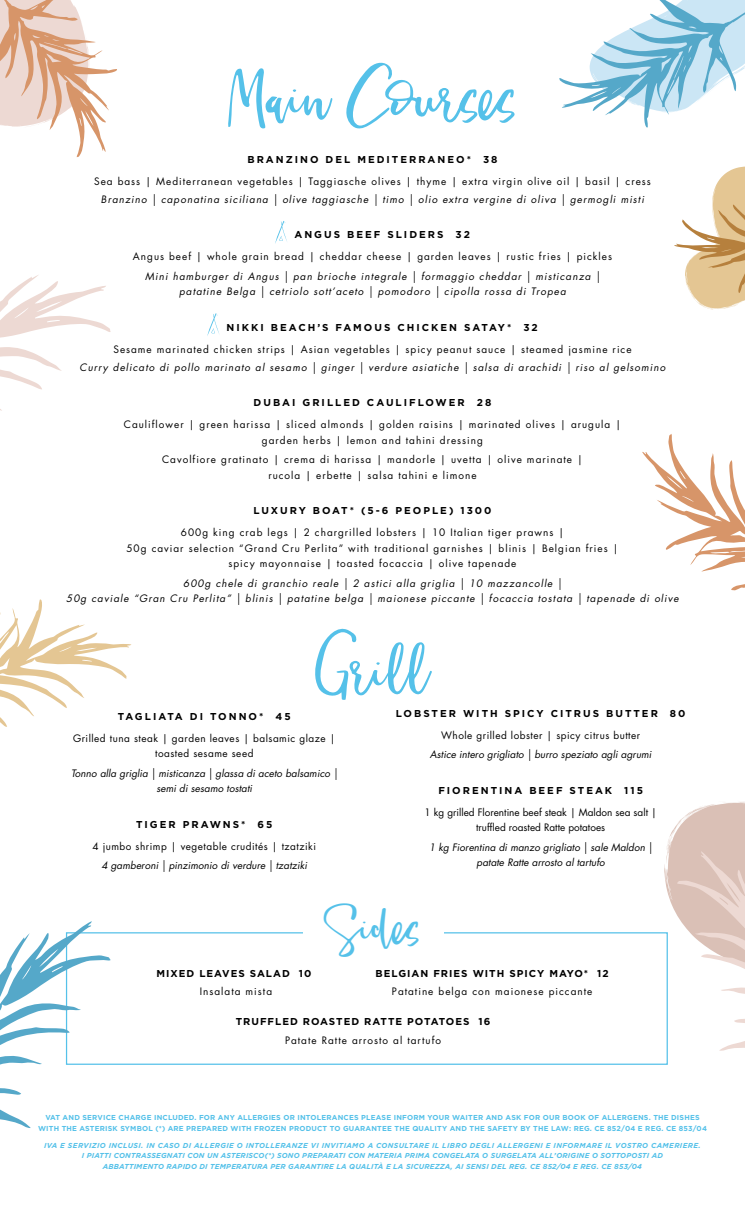
<style>
.page{position:relative;width:745px;height:1205px;background:#fff}
.page>*{position:absolute;margin:0;border:0;box-sizing:border-box;transform-origin:0 0}
.t1{font:62.5px "The Sofy";color:#55c1e9}
.t2{font:46.25px "The Sofy";color:#55c1e9}
.t3{font:10px/15.6px "Futura Std";letter-spacing:.1em;color:#000;text-align:center}
.t4{font:italic 10px/15.6px "Futura Std";letter-spacing:.1em;color:#000;text-align:center}
.t5{font:italic 10px/15.6px "Futura Std";letter-spacing:.005em;color:#000;text-align:center}
.t6{font:700 10px "Gotham";letter-spacing:.2em;color:#000}
.t7{font:10px/15.6px "Futura Std";letter-spacing:.05em;color:#000;text-align:center}
.t8{font:700 10px "Gotham";letter-spacing:.1em;color:#000}
.t9{font:10px/15.6px "Futura Std";color:#000;text-align:center}
.t10{font:italic 700 7.25px/10.6px "Gotham";letter-spacing:.025em;color:#55c1e9;text-align:center}
.t11{font:700 7.25px/10.6px "Gotham";letter-spacing:.025em;color:#55c1e9;text-align:center}
</style>
<div class="page">
<svg style="left:0;top:0;width:117px;height:157px"></svg>
<svg style="left:559px;top:0;width:185px;height:128px"></svg>
<svg style="left:674px;top:167px;width:70px;height:143px"></svg>
<svg style="left:642px;top:434px;width:102px;height:157px"></svg>
<svg style="left:664px;top:801px;width:80px;height:264px"></svg>
<svg style="left:0;top:599px;width:131px;height:128px"></svg>
<svg style="left:0;top:275px;width:111px;height:136px"></svg>
<svg style="left:275px;top:221px;width:12px;height:23px"></svg>
<svg style="left:207px;top:313px;width:12px;height:23px"></svg>
<div style="left:66px;top:932px;width:601px;height:133px;border:1px solid #55c1e9"></div>
<div style="left:303px;top:920px;width:141px;height:22px;background:#fff"></div>
<svg style="left:0;top:921px;width:111px;height:207px"></svg>
<h1 class="t1" style="left:228px;top:60px;width:291px">Main Courses</h1>
<p class="t6" style="left:247px;top:153px;width:251px">BRANZINO DEL MEDITERRANEO* 38</p>
<p class="t3" style="left:94px;top:173px;width:558px">Sea bass | Mediterranean vegetables | Taggiasche olives | thyme | extra virgin olive oil | basil | cress</p>
<p class="t4" style="left:101px;top:191px;width:544px">Branzino | caponatina siciliana | olive taggiasche | timo | olio extra vergine di oliva | germogli misti</p>
<p class="t6" style="left:294px;top:228px;width:177px">ANGUS BEEF SLIDERS 32</p>
<p class="t3" style="left:133px;top:249px;width:480px">Angus beef | whole grain bread | cheddar cheese | garden leaves | rustic fries | pickles</p>
<p class="t4" style="left:145px;top:268px;width:456px">Mini hamburger di Angus | pan brioche integrale | formaggio cheddar | misticanza | patatine Belga | cetriolo sott’aceto | pomodoro | cipolla rossa di Tropea</p>
<p class="t6" style="left:226px;top:320px;width:312px">NIKKI BEACH’S FAMOUS CHICKEN SATAY* 32</p>
<p class="t3" style="left:113px;top:341px;width:519px">Sesame marinated chicken strips | Asian vegetables | spicy peanut sauce | steamed jasmine rice</p>
<p class="t4" style="left:79px;top:359px;width:587px">Curry delicato di pollo marinato al sesamo | ginger | verdure asiatiche | salsa di arachidi | riso al gelsomino</p>
<p class="t6" style="left:253px;top:396px;width:239px">DUBAI GRILLED CAULIFLOWER 28</p>
<p class="t3" style="left:124px;top:417px;width:498px">Cauliflower | green harissa | sliced almonds | golden raisins | marinated olives | arugula | garden herbs | lemon and tahini dressing</p>
<p class="t3" style="left:162px;top:452px;width:422px">Cavolfiore gratinato | crema di harissa | mandorle | uvetta | olive marinate | rucola | erbette | salsa tahini e limone</p>
<p class="t6" style="left:253px;top:504px;width:239px">LUXURY BOAT* (5-6 PEOPLE) 1300</p>
<p class="t3" style="left:126px;top:525px;width:493px">600g king crab legs | 2 chargrilled lobsters | 10 Italian tiger prawns |<br>50g caviar selection “Grand Cru Perlita” with traditional garnishes | blinis | Belgian fries | spicy mayonnaise | toasted focaccia | olive tapenade</p>
<p class="t4" style="left:66px;top:575px;width:613px">600g chele di granchio reale | 2 astici alla griglia | 10 mazzancolle |<br>50g caviale “Gran Cru Perlita” | blinis | patatine belga | maionese piccante | focaccia tostata | tapenade di olive</p>
<h1 class="t1" style="left:315px;top:633px;width:116px">Grill</h1>
<p class="t6" style="left:118px;top:710px;width:174px">TAGLIATA DI TONNO* 45</p>
<p class="t7" style="left:73px;top:730px;width:264px">Grilled tuna steak | garden leaves | balsamic glaze | toasted sesame seed</p>
<p class="t5" style="left:71px;top:765px;width:267px">Tonno alla griglia | misticanza | glassa di aceto balsamico | semi di sesamo tostati</p>
<p class="t6" style="left:136px;top:818px;width:138px">TIGER PRAWNS* 65</p>
<p class="t7" style="left:92px;top:838px;width:225px">4 jumbo shrimp | vegetable crudités | tzatziki</p>
<p class="t5" style="left:101px;top:858px;width:207px">4 gamberoni | pinzimonio di verdure | tzatziki</p>
<p class="t6" style="left:395px;top:707px;width:291px">LOBSTER WITH SPICY CITRUS BUTTER 80</p>
<p class="t7" style="left:441px;top:727px;width:200px">Whole grilled lobster | spicy citrus butter</p>
<p class="t5" style="left:429px;top:747px;width:223px">Astice intero grigliato | burro speziato agli agrumi</p>
<p class="t6" style="left:438px;top:783px;width:206px">FIORENTINA BEEF STEAK 115</p>
<p class="t9" style="left:424px;top:804px;width:234px">1 kg grilled Florentine beef steak | Maldon sea salt | truffled roasted Ratte potatoes</p>
<p class="t5" style="left:429px;top:839px;width:225px">1 kg Fiorentina di manzo grigliato | sale Maldon | patate Ratte arrosto al tartufo</p>
<h2 class="t2" style="left:324px;top:900px;width:99px">Sides</h2>
<p class="t8" style="left:156px;top:967px;width:156px">MIXED LEAVES SALAD 10</p>
<p class="t3" style="left:200px;top:984px;width:74px">Insalata mista</p>
<p class="t8" style="left:375px;top:967px;width:234px">BELGIAN FRIES WITH SPICY MAYO* 12</p>
<p class="t3" style="left:392px;top:984px;width:202px">Patatine belga con maionese piccante</p>
<p class="t8" style="left:235px;top:1015px;width:256px">TRUFFLED ROASTED RATTE POTATOES 16</p>
<p class="t3" style="left:285px;top:1032px;width:157px">Patate Ratte arrosto al tartufo</p>
<p class="t11" style="left:38px;top:1112px;width:670px">VAT AND SERVICE CHARGE INCLUDED. FOR ANY ALLERGIES OR INTOLERANCES PLEASE INFORM YOUR WAITER AND ASK FOR OUR BOOK OF ALLERGENS. THE DISHES<br>WITH THE ASTERISK SYMBOL (*) ARE PREPARED WITH FROZEN PRODUCT TO GUARANTEE THE QUALITY AND THE SAFETY BY THE LAW: REG. CE 852/04 E REG. CE 853/04</p>
<p class="t10" style="left:44px;top:1140px;width:657px">IVA E SERVIZIO INCLUSI. IN CASO DI ALLERGIE O INTOLLERANZE VI INVITIAMO A CONSULTARE IL LIBRO DEGLI ALLERGENI E INFORMARE IL VOSTRO CAMERIERE.<br>I PIATTI CONTRASSEGNATI CON UN ASTERISCO(*) SONO PREPARATI CON MATERIA PRIMA CONGELATA O SURGELATA ALL’ORIGINE O SOTTOPOSTI AD<br>ABBATTIMENTO RAPIDO DI TEMPERATURA PER GARANTIRE LA QUALITÀ E LA SICUREZZA, AI SENSI DEL REG. CE 852/04 E REG. CE 853/04</p>
</div>
